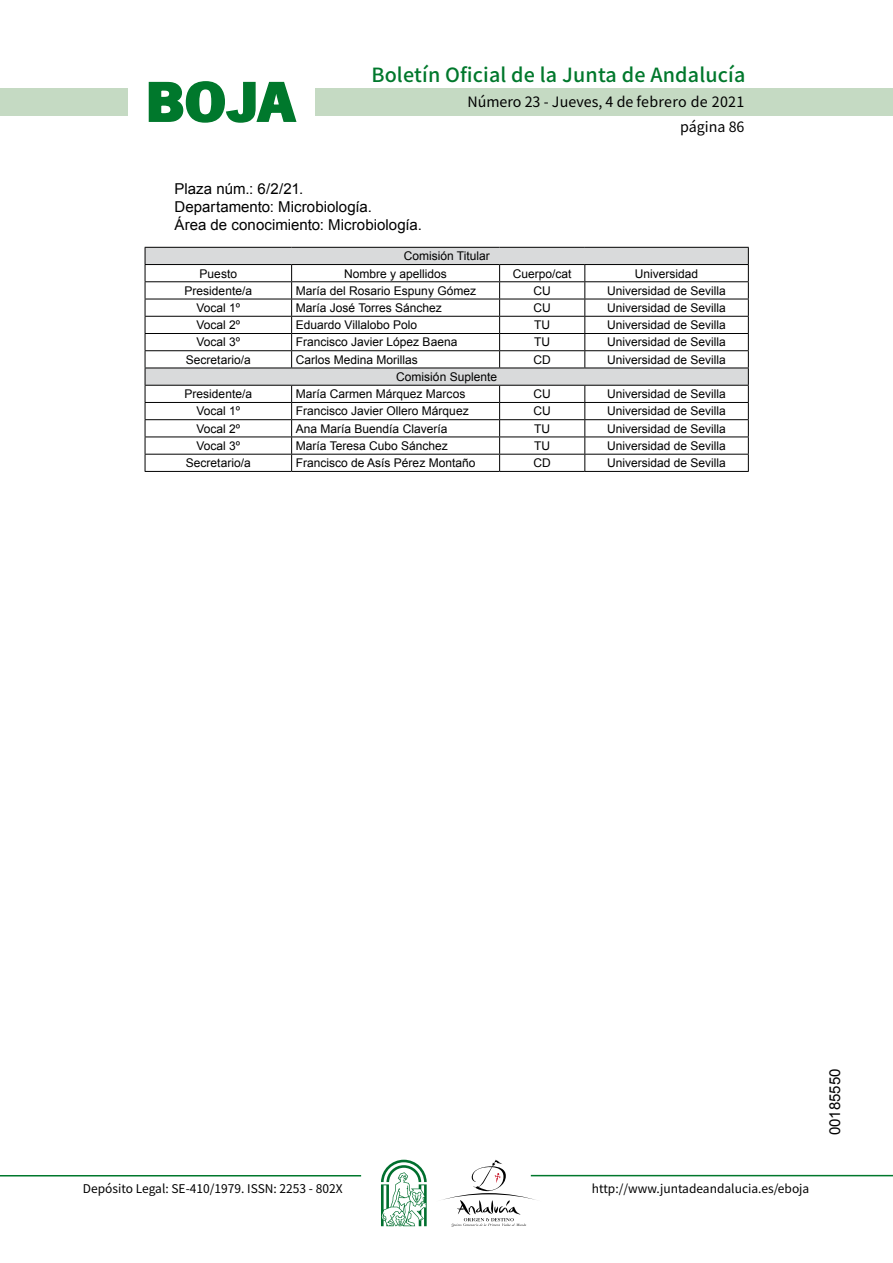
<style>
.page{position:relative;width:893px;height:1263px;background:#fff}
.page>*{position:absolute;margin:0;border:0;box-sizing:border-box;transform-origin:0 0}
.t1{font:700 57.75px "News Got T";color:#00782c;scale:1.14 1}
.t2{font:500 19.5px "Noto Sans HK";letter-spacing:.01em;color:#00782c}
.t3{font:15px/18px "Arial";color:#000}
.t4{font:14.25px/24.5px "Noto Sans HK";color:#000;text-align:right}
.t5{font:12px "Arial";color:#000}
.t6{font:12px "Noto Sans HK";color:#000}
</style>
<div class="page">
<div style="left:315px;top:88px;width:577px;height:28px;background:#c5dac3"></div>
<div style="left:0;top:88px;width:128px;height:28px;background:#c5dac3"></div>
<hr style="left:0;top:1175px;width:361px;height:2px;background:#00782c">
<hr style="left:531px;top:1175px;width:361px;height:1px;background:#00782c">
<svg style="left:148px;top:81px;width:149px;height:42px"></svg>
<svg style="left:442px;top:1160px;width:100px;height:67px"></svg>
<svg style="left:381px;top:1160px;width:45px;height:66px"></svg>
<svg style="left:146px;top:248px;width:602px;height:137px"></svg>
<hr style="left:145px;top:247px;width:146px;height:1px;background:#000">
<hr style="left:291px;top:247px;width:208px;height:1px;background:#000">
<hr style="left:499px;top:247px;width:86px;height:1px;background:#000">
<hr style="left:585px;top:247px;width:163px;height:1px;background:#000">
<hr style="left:145px;top:264px;width:146px;height:1px;background:#000">
<hr style="left:291px;top:264px;width:208px;height:1px;background:#000">
<hr style="left:499px;top:264px;width:86px;height:1px;background:#000">
<hr style="left:585px;top:264px;width:163px;height:1px;background:#000">
<hr style="left:145px;top:281px;width:146px;height:1px;background:#000">
<hr style="left:291px;top:281px;width:208px;height:1px;background:#000">
<hr style="left:499px;top:281px;width:86px;height:1px;background:#000">
<hr style="left:585px;top:281px;width:163px;height:1px;background:#000">
<hr style="left:145px;top:299px;width:146px;height:1px;background:#000">
<hr style="left:291px;top:299px;width:208px;height:1px;background:#000">
<hr style="left:499px;top:299px;width:86px;height:1px;background:#000">
<hr style="left:585px;top:299px;width:163px;height:1px;background:#000">
<hr style="left:145px;top:316px;width:146px;height:1px;background:#000">
<hr style="left:291px;top:316px;width:208px;height:1px;background:#000">
<hr style="left:499px;top:316px;width:86px;height:1px;background:#000">
<hr style="left:585px;top:316px;width:163px;height:1px;background:#000">
<hr style="left:145px;top:333px;width:146px;height:1px;background:#000">
<hr style="left:291px;top:333px;width:208px;height:1px;background:#000">
<hr style="left:499px;top:333px;width:86px;height:1px;background:#000">
<hr style="left:585px;top:333px;width:163px;height:1px;background:#000">
<hr style="left:145px;top:350px;width:146px;height:1px;background:#000">
<hr style="left:291px;top:350px;width:208px;height:1px;background:#000">
<svg style="left:291px;top:265px;width:1px;height:103px"></svg>
<hr style="left:499px;top:350px;width:86px;height:1px;background:#000">
<svg style="left:499px;top:265px;width:1px;height:103px"></svg>
<hr style="left:585px;top:350px;width:163px;height:1px;background:#000">
<svg style="left:584px;top:265px;width:1px;height:103px"></svg>
<hr style="left:145px;top:368px;width:146px;height:1px;background:#000">
<hr style="left:291px;top:368px;width:208px;height:1px;background:#000">
<hr style="left:499px;top:368px;width:86px;height:1px;background:#000">
<hr style="left:585px;top:368px;width:163px;height:1px;background:#000">
<hr style="left:145px;top:385px;width:146px;height:1px;background:#000">
<hr style="left:291px;top:385px;width:208px;height:1px;background:#000">
<hr style="left:499px;top:385px;width:86px;height:1px;background:#000">
<hr style="left:585px;top:385px;width:163px;height:1px;background:#000">
<hr style="left:145px;top:402px;width:146px;height:1px;background:#000">
<hr style="left:291px;top:402px;width:208px;height:1px;background:#000">
<hr style="left:499px;top:402px;width:86px;height:1px;background:#000">
<hr style="left:585px;top:402px;width:163px;height:1px;background:#000">
<hr style="left:145px;top:419px;width:146px;height:1px;background:#000">
<hr style="left:291px;top:419px;width:208px;height:1px;background:#000">
<hr style="left:499px;top:419px;width:86px;height:1px;background:#000">
<hr style="left:585px;top:419px;width:163px;height:1px;background:#000">
<hr style="left:145px;top:437px;width:146px;height:1px;background:#000">
<hr style="left:291px;top:437px;width:208px;height:1px;background:#000">
<hr style="left:499px;top:437px;width:86px;height:1px;background:#000">
<hr style="left:585px;top:437px;width:163px;height:1px;background:#000">
<hr style="left:145px;top:454px;width:146px;height:1px;background:#000">
<svg style="left:145px;top:248px;width:1px;height:223px"></svg>
<hr style="left:291px;top:454px;width:208px;height:1px;background:#000">
<svg style="left:291px;top:386px;width:1px;height:85px"></svg>
<hr style="left:499px;top:454px;width:86px;height:1px;background:#000">
<svg style="left:499px;top:386px;width:1px;height:85px"></svg>
<hr style="left:585px;top:454px;width:163px;height:1px;background:#000">
<svg style="left:584px;top:386px;width:1px;height:85px"></svg>
<svg style="left:748px;top:248px;width:1px;height:223px"></svg>
<hr style="left:145px;top:471px;width:146px;height:1px;background:#000">
<hr style="left:291px;top:471px;width:208px;height:1px;background:#000">
<hr style="left:499px;top:471px;width:86px;height:1px;background:#000">
<hr style="left:585px;top:471px;width:163px;height:1px;background:#000">
<h1 class="t1" style="left:145px;top:68px;width:133px">BOJA</h1>
<h2 class="t2" style="left:371px;top:64px;width:375px">Boletín Oficial de la Junta de Andalucía</h2>
<p class="t4" style="left:467px;top:90px;width:278px">Número 23 - Jueves, 4 de febrero de 2021 página 86</p>
<p class="t3" style="left:174px;top:180px;width:249px">Plaza núm.: 6/2/21.<br>Departamento: Microbiología.<br>Área de conocimiento: Microbiología.</p>
<p class="t5" style="left:403px;top:248px;width:88px">Comisión Titular</p>
<p class="t5" style="left:200px;top:265px;width:39px">Puesto</p>
<p class="t5" style="left:344px;top:265px;width:104px">Nombre y apellidos</p>
<p class="t5" style="left:513px;top:265px;width:60px">Cuerpo/cat</p>
<p class="t5" style="left:635px;top:265px;width:65px">Universidad</p>
<p class="t5" style="left:185px;top:283px;width:69px">Presidente/a</p>
<p class="t5" style="left:296px;top:283px;width:182px">María del Rosario Espuny Gómez</p>
<p class="t5" style="left:533px;top:283px;width:19px">CU</p>
<p class="t5" style="left:607px;top:283px;width:120px">Universidad de Sevilla</p>
<p class="t5" style="left:196px;top:300px;width:45px">Vocal 1º</p>
<p class="t5" style="left:296px;top:300px;width:147px">María José Torres Sánchez</p>
<p class="t5" style="left:533px;top:300px;width:19px">CU</p>
<p class="t5" style="left:607px;top:300px;width:120px">Universidad de Sevilla</p>
<p class="t5" style="left:196px;top:317px;width:45px">Vocal 2º</p>
<p class="t5" style="left:296px;top:317px;width:123px">Eduardo Villalobo Polo</p>
<p class="t5" style="left:534px;top:317px;width:17px">TU</p>
<p class="t5" style="left:607px;top:317px;width:120px">Universidad de Sevilla</p>
<p class="t5" style="left:196px;top:334px;width:45px">Vocal 3º</p>
<p class="t5" style="left:296px;top:334px;width:163px">Francisco Javier López Baena</p>
<p class="t5" style="left:534px;top:334px;width:17px">TU</p>
<p class="t5" style="left:607px;top:334px;width:120px">Universidad de Sevilla</p>
<p class="t5" style="left:186px;top:352px;width:66px">Secretario/a</p>
<p class="t5" style="left:296px;top:352px;width:124px">Carlos Medina Morillas</p>
<p class="t5" style="left:533px;top:352px;width:19px">CD</p>
<p class="t5" style="left:607px;top:352px;width:120px">Universidad de Sevilla</p>
<p class="t5" style="left:396px;top:369px;width:102px">Comisión Suplente</p>
<p class="t5" style="left:185px;top:386px;width:69px">Presidente/a</p>
<p class="t5" style="left:296px;top:386px;width:171px">María Carmen Márquez Marcos</p>
<p class="t5" style="left:533px;top:386px;width:19px">CU</p>
<p class="t5" style="left:607px;top:386px;width:120px">Universidad de Sevilla</p>
<p class="t5" style="left:196px;top:403px;width:45px">Vocal 1º</p>
<p class="t5" style="left:296px;top:403px;width:174px">Francisco Javier Ollero Márquez</p>
<p class="t5" style="left:533px;top:403px;width:19px">CU</p>
<p class="t5" style="left:607px;top:403px;width:120px">Universidad de Sevilla</p>
<p class="t5" style="left:196px;top:421px;width:45px">Vocal 2º</p>
<p class="t5" style="left:296px;top:421px;width:153px">Ana María Buendía Clavería</p>
<p class="t5" style="left:534px;top:421px;width:17px">TU</p>
<p class="t5" style="left:607px;top:421px;width:120px">Universidad de Sevilla</p>
<p class="t5" style="left:196px;top:438px;width:45px">Vocal 3º</p>
<p class="t5" style="left:296px;top:438px;width:153px">María Teresa Cubo Sánchez</p>
<p class="t5" style="left:534px;top:438px;width:17px">TU</p>
<p class="t5" style="left:607px;top:438px;width:120px">Universidad de Sevilla</p>
<p class="t5" style="left:186px;top:455px;width:66px">Secretario/a</p>
<p class="t5" style="left:296px;top:455px;width:181px">Francisco de Asís Pérez Montaño</p>
<p class="t5" style="left:533px;top:455px;width:19px">CD</p>
<p class="t5" style="left:607px;top:455px;width:120px">Universidad de Sevilla</p>
<p class="t6" style="left:83px;top:1181px;width:261px">Depósito Legal: SE-410/1979. ISSN: 2253 - 802X</p>
<p class="t6" style="left:592px;top:1181px;width:219px">http://www.juntadeandalucia.es/eboja</p>
<p class="t3" style="left:826px;top:1135px;width:68px;rotate:-90deg">00185550</p>
</div>
